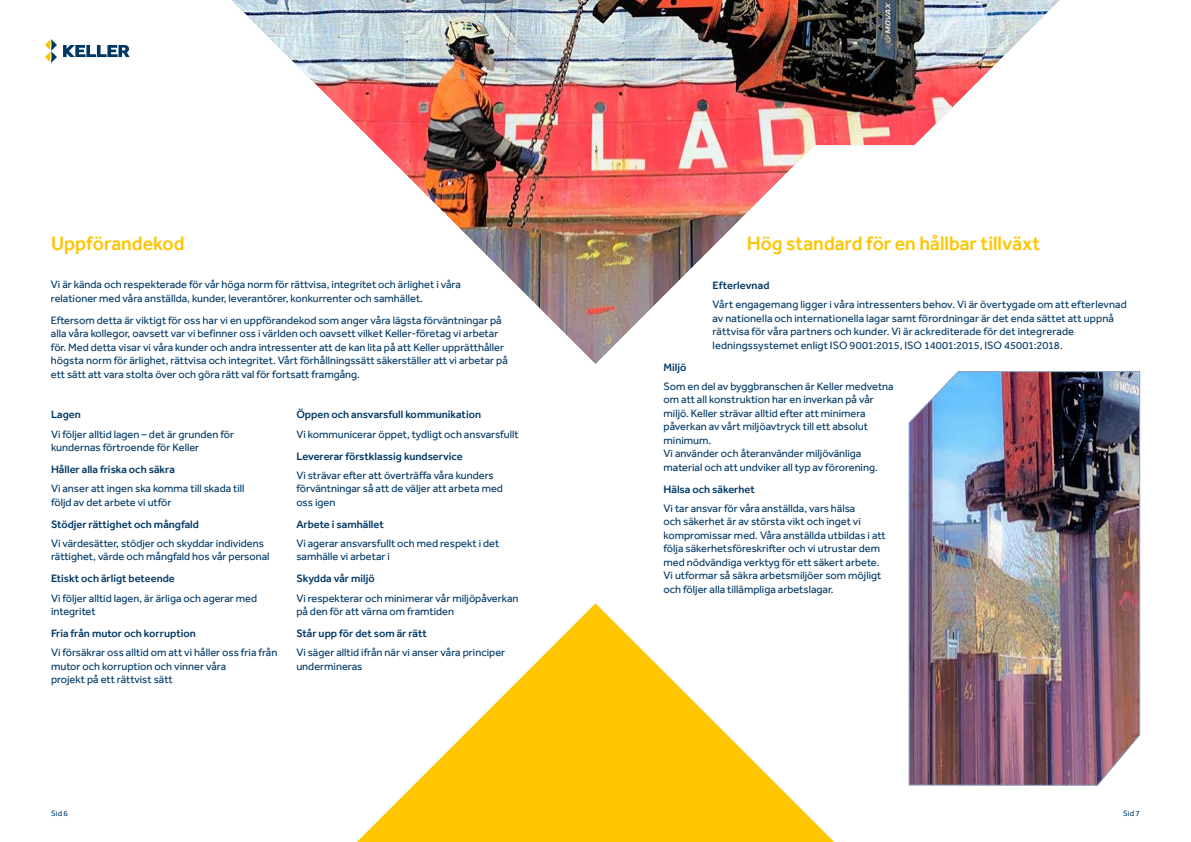
<style>
.page{position:relative;width:1191px;height:842px;background:#fff}
.page>*{position:absolute;margin:0;border:0;box-sizing:border-box;transform-origin:0 0}
.t1{font:500 20px "Effra";color:#fdc600}
.t2{font:11px/13.5px "Effra";color:#003865}
.t3{font:500 11px "Effra";color:#003865}
.t4{font:8px "Effra";letter-spacing:.015em;color:#003865}
</style>
<div class="page">
<img style="left:231px;top:0;width:829px;height:364px">
<svg style="left:45px;top:39px;width:12px;height:24px"></svg>
<svg style="left:63px;top:45px;width:67px;height:12px"></svg>
<img style="left:908px;top:371px;width:232px;height:415px">
<svg style="left:357px;top:603px;width:477px;height:239px"></svg>
<h1 class="t1" style="left:51px;top:231px;width:135px">Uppförandekod</h1>
<h1 class="t1" style="left:746px;top:231px;width:295px">Hög standard för en hållbar tillväxt</h1>
<p class="t2" style="left:51px;top:277px;width:411px">Vi är kända och respekterade för vår höga norm för rättvisa, integritet och ärlighet i våra relationer med våra anställda, kunder, leverantörer, konkurrenter och samhället.</p>
<p class="t2" style="left:51px;top:313px;width:458px">Eftersom detta är viktigt för oss har vi en uppförandekod som anger våra lägsta förväntningar på alla våra kollegor, oavsett var vi befinner oss i världen och oavsett vilket Keller-företag vi arbetar för. Med detta visar vi våra kunder och andra intressenter att de kan lita på att Keller upprätthåller högsta norm för ärlighet, rättvisa och integritet. Vårt förhållningssätt säkerställer att vi arbetar på ett sätt att vara stolta över och göra rätt val för fortsatt framgång.</p>
<p class="t3" style="left:51px;top:408px;width:31px">Lagen</p>
<p class="t2" style="left:51px;top:427px;width:185px">Vi följer alltid lagen – det är grunden för kundernas förtroende för Keller</p>
<p class="t3" style="left:51px;top:463px;width:125px">Håller alla friska och säkra</p>
<p class="t2" style="left:51px;top:482px;width:195px">Vi anser att ingen ska komma till skada till följd av det arbete vi utför</p>
<p class="t3" style="left:51px;top:517px;width:149px">Stödjer rättighet och mångfald</p>
<p class="t2" style="left:51px;top:536px;width:220px">Vi värdesätter, stödjer och skyddar individens rättighet, värde och mångfald hos vår personal</p>
<p class="t3" style="left:51px;top:572px;width:125px">Etiskt och ärligt beteende</p>
<p class="t2" style="left:51px;top:591px;width:208px">Vi följer alltid lagen, är ärliga och agerar med integritet</p>
<p class="t3" style="left:51px;top:627px;width:146px">Fria från mutor och korruption</p>
<p class="t2" style="left:51px;top:646px;width:228px">Vi försäkrar oss alltid om att vi håller oss fria från mutor och korruption och vinner våra<br>projekt på ett rättvist sätt</p>
<p class="t3" style="left:296px;top:408px;width:186px">Öppen och ansvarsfull kommunikation</p>
<p class="t2" style="left:296px;top:427px;width:224px">Vi kommunicerar öppet, tydligt och ansvarsfullt</p>
<p class="t3" style="left:296px;top:449px;width:168px">Levererar förstklassig kundservice</p>
<p class="t2" style="left:296px;top:468px;width:208px">Vi strävar efter att överträffa våra kunders förväntningar så att de väljer att arbeta med oss igen</p>
<p class="t3" style="left:296px;top:517px;width:89px">Arbete i samhället</p>
<p class="t2" style="left:296px;top:536px;width:204px">Vi agerar ansvarsfullt och med respekt i det samhälle vi arbetar i</p>
<p class="t3" style="left:296px;top:572px;width:80px">Skydda vår miljö</p>
<p class="t2" style="left:296px;top:591px;width:224px">Vi respekterar och minimerar vår miljöpåverkan på den för att värna om framtiden</p>
<p class="t3" style="left:296px;top:627px;width:132px">Står upp för det som är rätt</p>
<p class="t2" style="left:296px;top:646px;width:210px">Vi säger alltid ifrån när vi anser våra principer undermineras</p>
<p class="t3" style="left:712px;top:279px;width:58px">Efterlevnad</p>
<p class="t2" style="left:712px;top:298px;width:416px">Vårt engagemang ligger i våra intressenters behov. Vi är övertygade om att efterlevnad av nationella och internationella lagar samt förordningar är det enda sättet att uppnå rättvisa för våra partners och kunder. Vi är ackrediterade för det integrerade ledningssystemet enligt ISO 9001:2015, ISO 14001:2015, ISO 45001:2018.</p>
<p class="t3" style="left:663px;top:360px;width:24px">Miljö</p>
<p class="t2" style="left:663px;top:379px;width:232px">Som en del av byggbranschen är Keller medvetna om att all konstruktion har en inverkan på vår miljö. Keller strävar alltid efter att minimera påverkan av vårt miljöavtryck till ett absolut minimum.<br>Vi använder och återanvänder miljövänliga material och att undviker all typ av förorening.</p>
<p class="t3" style="left:663px;top:483px;width:93px">Hälsa och säkerhet</p>
<p class="t2" style="left:663px;top:501px;width:224px">Vi tar ansvar för våra anställda, vars hälsa<br>och säkerhet är av största vikt och inget vi kompromissar med. Våra anställda utbildas i att följa säkerhetsföreskrifter och vi utrustar dem med nödvändiga verktyg för ett säkert arbete.<br>Vi utformar så säkra arbetsmiljöer som möjligt och följer alla tillämpliga arbetslagar.</p>
<p class="t4" style="left:51px;top:809px;width:18px">Sid 6</p>
<p class="t4" style="left:1123px;top:809px;width:18px">Sid 7</p>
</div>
